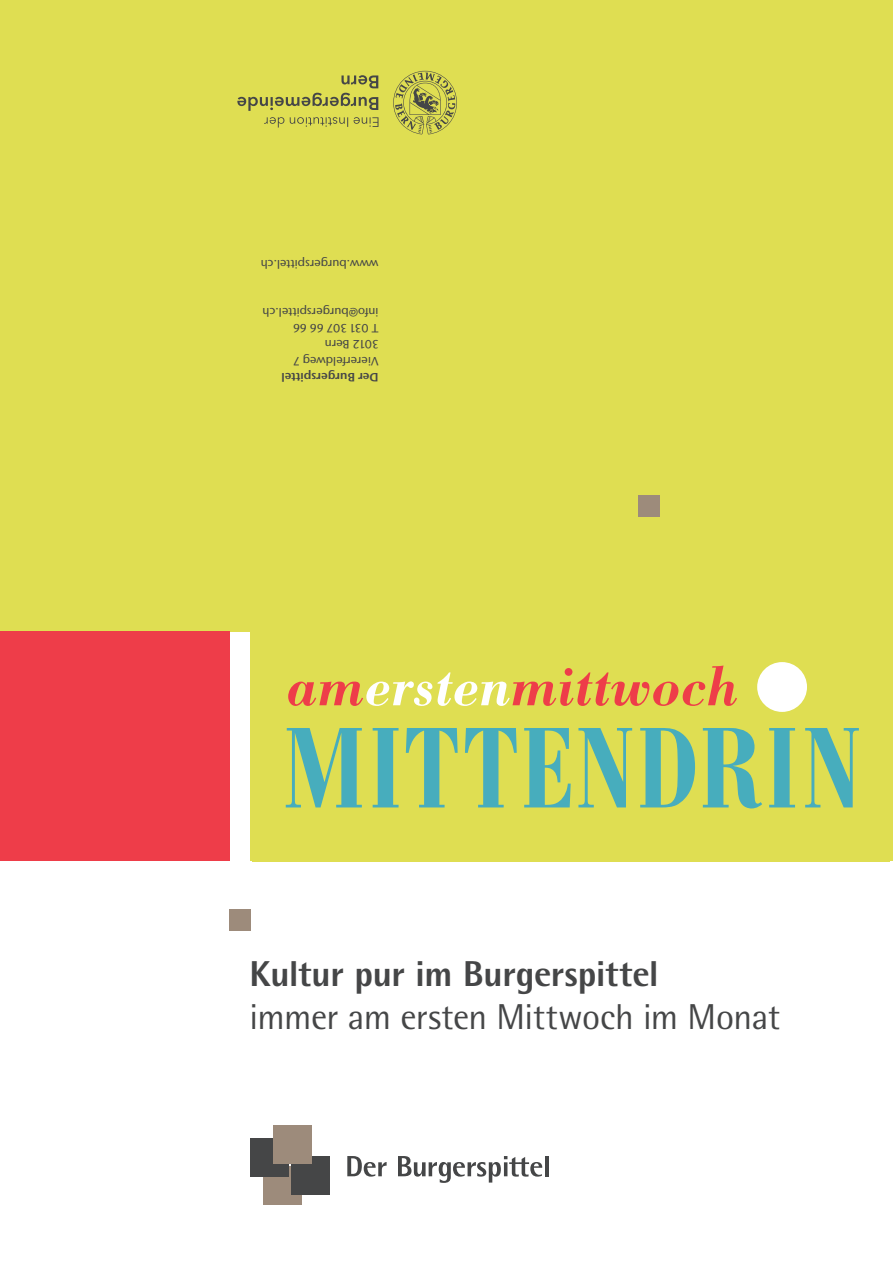
<style>
.page{position:relative;width:893px;height:1263px;background:#fff}
.page>*{position:absolute;margin:0;border:0;box-sizing:border-box;transform-origin:0 0}
.t1{font:36px "Rotis Semi Sans";letter-spacing:-.015em;color:#454647}
.t2{font:800 36px "Rotis Semi Sans";letter-spacing:-.01em;color:#454647}
.t3{font:500 12px/16.2px "Stone Sans IIITC Std";color:#454647}
.t4{font:600 12px "Stone Sans IIITC Std";color:#454647}
</style>
<div class="page">
<div style="left:0;top:0;width:893px;height:631px;background:#dfde52"></div>
<svg style="left:237px;top:71px;width:220px;height:63px"></svg>
<div style="left:638px;top:496px;width:22px;height:21px;background:#9d8b7b"></div>
<div style="left:0;top:631px;width:230px;height:230px;background:#ee3d49"></div>
<div style="left:230px;top:909px;width:21px;height:22px;background:#9d8b7b"></div>
<div style="left:264px;top:1166px;width:38px;height:38px;background:#9d8b7b"></div>
<div style="left:251px;top:1138px;width:38px;height:38px;background:#454647"></div>
<div style="left:291px;top:1156px;width:39px;height:38px;background:#454647"></div>
<div style="left:274px;top:1125px;width:38px;height:39px;background:#9d8b7b"></div>
<svg style="left:347px;top:1156px;width:40px;height:20px"></svg>
<svg style="left:398px;top:1156px;width:144px;height:27px"></svg>
<hr style="left:545px;top:1156px;width:4px;height:20px;background:#454647">
<div style="left:252px;top:631px;width:638px;height:230px;background:#dfde52"></div>
<svg style="left:286px;top:728px;width:76px;height:79px"></svg>
<svg style="left:373px;top:728px;width:26px;height:79px"></svg>
<svg style="left:406px;top:728px;width:52px;height:79px"></svg>
<svg style="left:465px;top:728px;width:52px;height:79px"></svg>
<svg style="left:524px;top:728px;width:47px;height:79px"></svg>
<svg style="left:578px;top:728px;width:54px;height:79px"></svg>
<svg style="left:640px;top:728px;width:55px;height:79px"></svg>
<svg style="left:703px;top:728px;width:59px;height:80px"></svg>
<svg style="left:769px;top:728px;width:26px;height:79px"></svg>
<svg style="left:805px;top:728px;width:54px;height:79px"></svg>
<div style="left:757px;top:662px;width:50px;height:50px;background:#fff;border-radius:50%"></div>
<svg style="left:288px;top:665px;width:449px;height:41px"></svg>
<p class="t3" style="left:379px;top:272px;width:119px;rotate:-180deg">www.burgerspittel.ch</p>
<p class="t3" style="left:379px;top:369px;width:117px;rotate:-180deg">Viererfeldweg 7<br>3012 Bern<br>T 031 307 66 66 info@burgerspittel.ch</p>
<p class="t4" style="left:379px;top:385px;width:99px;rotate:-180deg">Der Burgerspittel</p>
<h1 class="t2" style="left:250px;top:951px;width:410px">Kultur pur im Burgerspittel</h1>
<h1 class="t1" style="left:250px;top:996px;width:532px">immer am ersten Mittwoch im Monat</h1>
</div>
